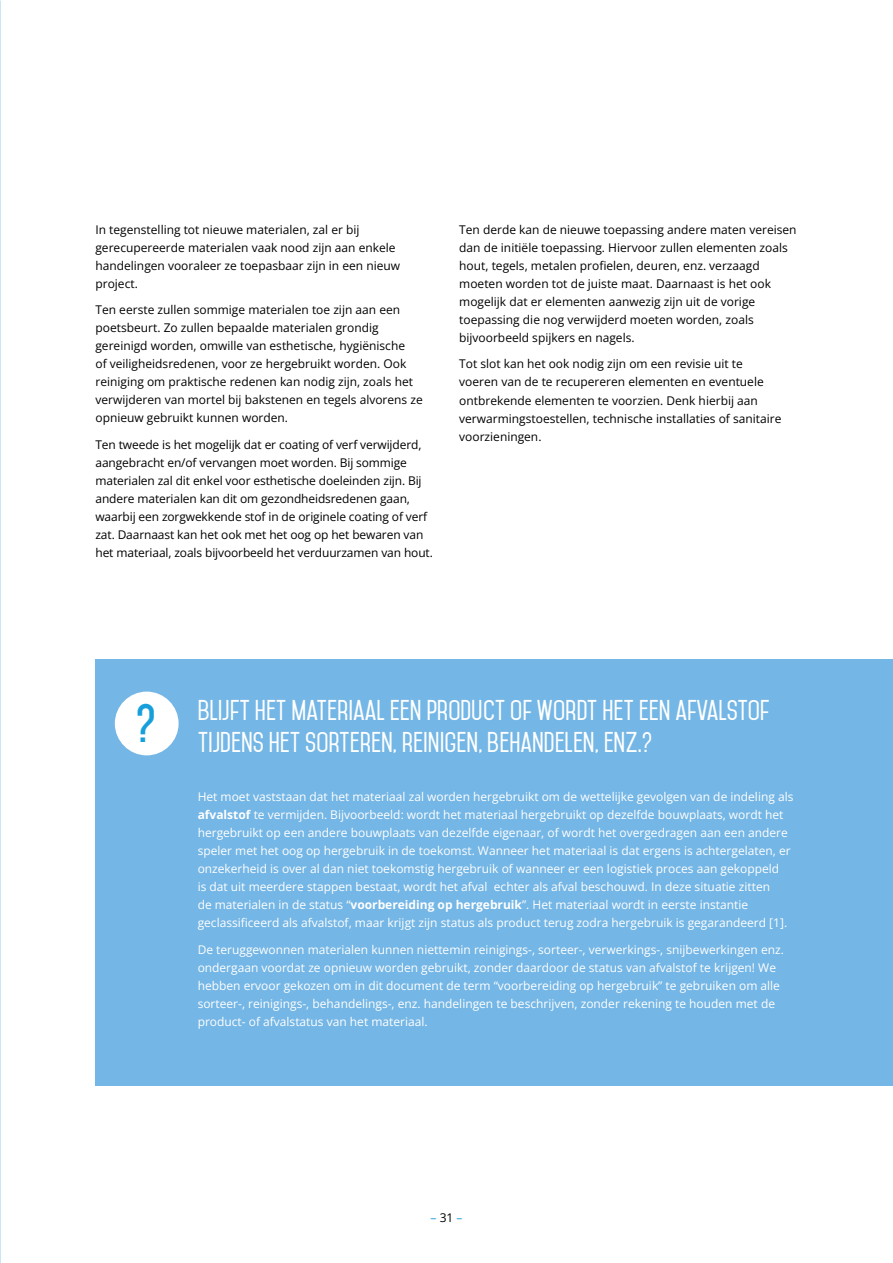
<style>
.page{position:relative;width:893px;height:1263px;background:#fff}
.page>*{position:absolute;margin:0;border:0;box-sizing:border-box;transform-origin:0 0}
.t1{font:700 46.8px "Mohave";color:#169fdb}
.t2{font:600 24.6px/32.5px "Mohave";color:#fff}
.t3{font:12px/18px "Open Sans";color:#000}
.t4{font:12px/18px "Open Sans";color:#fff}
.t5{font:12px "Open Sans";color:#169fdb}
.s1{font-weight:700}
.s2{color:#000}
</style>
<div class="page">
<div style="left:95px;top:660px;width:798px;height:426px;background:#74b6e5"></div>
<img style="left:0;top:0;width:1px;height:1263px">
<div style="left:115px;top:692px;width:64px;height:63px;background:#fff;border-radius:50%"></div>
<p class="t3" style="left:95px;top:220px;width:306px">In tegenstelling tot nieuwe materialen, zal er bij gerecupereerde materialen vaak nood zijn aan enkele handelingen vooraleer ze toepasbaar zijn in een nieuw project.</p>
<p class="t3" style="left:95px;top:301px;width:329px">Ten eerste zullen sommige materialen toe zijn aan een poetsbeurt. Zo zullen bepaalde materialen grondig gereinigd worden, omwille van esthetische, hygiënische<br>of veiligheidsredenen, voor ze hergebruikt worden. Ook reiniging om praktische redenen kan nodig zijn, zoals het verwijderen van mortel bij bakstenen en tegels alvorens ze opnieuw gebruikt kunnen worden.</p>
<p class="t3" style="left:95px;top:435px;width:339px">Ten tweede is het mogelijk dat er coating of verf verwijderd, aangebracht en/of vervangen moet worden. Bij sommige materialen zal dit enkel voor esthetische doeleinden zijn. Bij andere materialen kan dit om gezondheidsredenen gaan, waarbij een zorgwekkende stof in de originele coating of verf zat. Daarnaast kan het ook met het oog op het bewaren van het materiaal, zoals bijvoorbeeld het verduurzamen van hout.</p>
<p class="t3" style="left:459px;top:220px;width:339px">Ten derde kan de nieuwe toepassing andere maten vereisen dan de initiële toepassing. Hiervoor zullen elementen zoals hout, tegels, metalen profielen, deuren, enz. verzaagd moeten worden tot de juiste maat. Daarnaast is het ook mogelijk dat er elementen aanwezig zijn uit de vorige toepassing die nog verwijderd moeten worden, zoals bijvoorbeeld spijkers en nagels.</p>
<p class="t3" style="left:459px;top:355px;width:324px">Tot slot kan het ook nodig zijn om een revisie uit te voeren van de te recupereren elementen en eventuele ontbrekende elementen te voorzien. Denk hierbij aan verwarmingstoestellen, technische installaties of sanitaire voorzieningen.</p>
<h1 class="t1" style="left:137px;top:695px;width:20px">?</h1>
<h2 class="t2" style="left:198px;top:694px;width:573px">BLIJFT HET MATERIAAL EEN PRODUCT OF WORDT HET EEN AFVALSTOF<br>TIJDENS HET SORTEREN, REINIGEN, BEHANDELEN, ENZ.?</h2>
<p class="t4" style="left:198px;top:787px;width:597px">Het moet vaststaan dat het materiaal zal worden hergebruikt om de wettelijke gevolgen van de indeling als <span class="s1">afvalstof</span> te vermijden. Bijvoorbeeld: wordt het materiaal hergebruikt op dezelfde bouwplaats, wordt het hergebruikt op een andere bouwplaats van dezelfde eigenaar, of wordt het overgedragen aan een andere speler met het oog op hergebruik in de toekomst. Wanneer het materiaal is dat ergens is achtergelaten, er onzekerheid is over al dan niet toekomstig hergebruik of wanneer er een logistiek proces aan gekoppeld<br>is dat uit meerdere stappen bestaat, wordt het afval echter als afval beschouwd. In deze situatie zitten<br>de materialen in de status “<span class="s1">voorbereiding op hergebruik</span>”. Het materiaal wordt in eerste instantie geclassificeerd als afvalstof, maar krijgt zijn status als product terug zodra hergebruik is gegarandeerd [1].</p>
<p class="t4" style="left:198px;top:940px;width:588px">De teruggewonnen materialen kunnen niettemin reinigings-, sorteer-, verwerkings-, snijbewerkingen enz. ondergaan voordat ze opnieuw worden gebruikt, zonder daardoor de status van afvalstof te krijgen! We hebben ervoor gekozen om in dit document de term “voorbereiding op hergebruik” te gebruiken om alle sorteer-, reinigings-, behandelings-, enz. handelingen te beschrijven, zonder rekening te houden met de product- of afvalstatus van het materiaal.</p>
<p class="t5" style="left:431px;top:1209px;width:33px">– <span class="s2">31</span> –</p>
</div>
